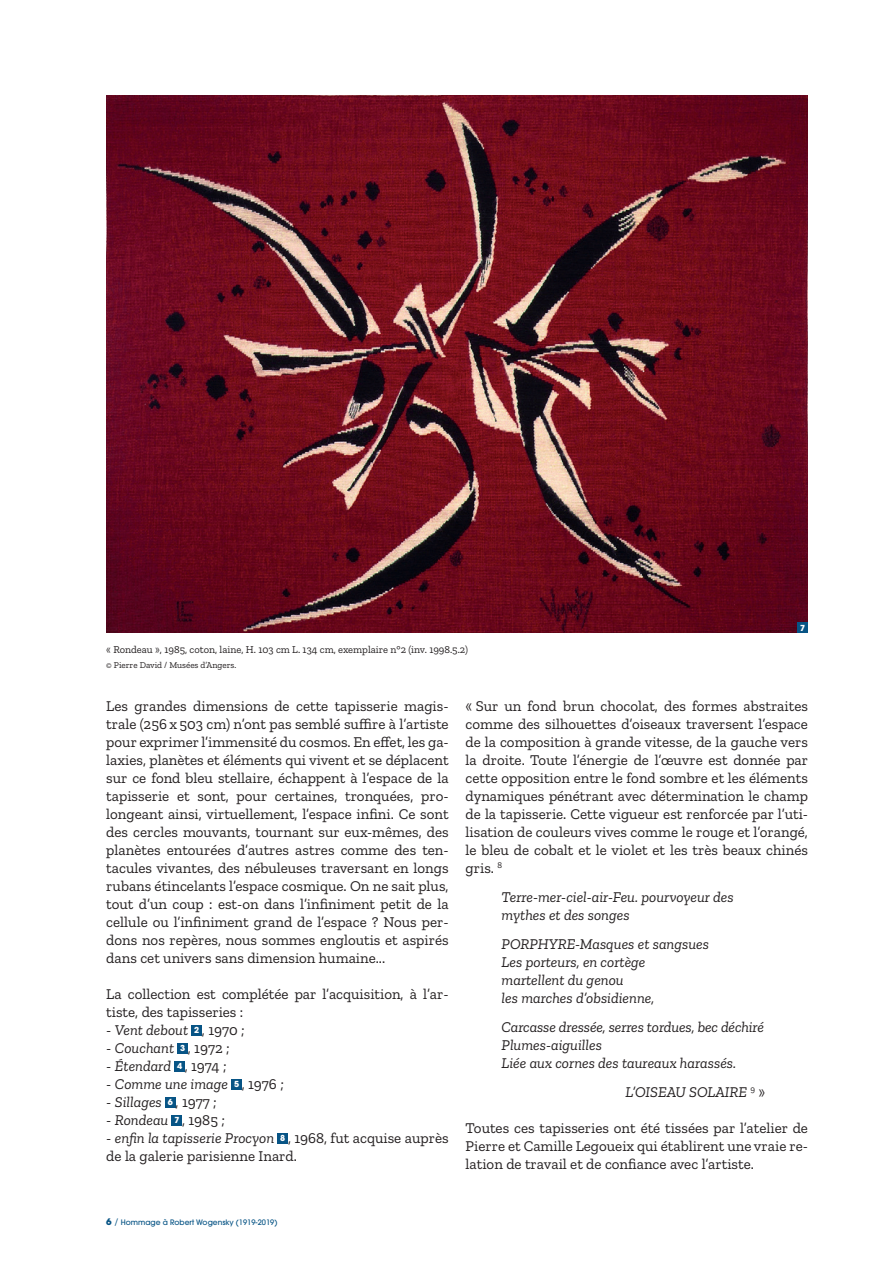
<style>
.page{position:relative;width:893px;height:1263px;background:#fff}
.page>*{position:absolute;margin:0;border:0;box-sizing:border-box;transform-origin:0 0}
.t1{font:15px/18px "Zilla Slab";color:#231f20;text-align:justify}
.t2{font:italic 15px/18px "Zilla Slab";color:#231f20}
.t3{font:10.5px "Zilla Slab";color:#231f20}
.t4{font:9px "Zilla Slab";color:#231f20}
.t5{font:700 8.25px "Avant Garde";color:#fff}
.t6{font:500 7.5px "Avant Garde";color:#075485}
.s1{font-style:normal}
.s2{font-family:"Avant Garde";font-weight:700;font-style:normal;font-size:8.25px;color:#fff}
.s3{font-style:italic}
.s4{font-family:"Avant Garde";font-weight:700;font-size:8.25px;color:#fff}
.s5{font-weight:700;font-size:9px}
.s6{font-weight:400;font-size:9px}
</style>
<div class="page">
<div style="left:192px;top:1025px;width:10px;height:10px;background:#075485"></div>
<div style="left:178px;top:1043px;width:10px;height:10px;background:#075485"></div>
<div style="left:174px;top:1061px;width:11px;height:10px;background:#075485"></div>
<div style="left:231px;top:1079px;width:11px;height:10px;background:#075485"></div>
<div style="left:165px;top:1097px;width:11px;height:10px;background:#075485"></div>
<div style="left:172px;top:1115px;width:10px;height:10px;background:#075485"></div>
<div style="left:278px;top:1133px;width:10px;height:10px;background:#075485"></div>
<img style="left:106px;top:96px;width:702px;height:536px">
<div style="left:798px;top:622px;width:10px;height:10px;background:#075485"></div>
<p class="t3" style="left:106px;top:643px;width:363px">« Rondeau », 1985, coton, laine, H. 103 cm L. 134 cm, exemplaire n°2 (inv. 1998.5.2)</p>
<p class="t4" style="left:106px;top:660px;width:131px">© Pierre David / Musées d’Angers.</p>
<p class="t5" style="left:800px;top:622px;width:7px">7</p>
<p class="t1" style="left:106px;top:697px;width:344px">Les grandes dimensions de cette tapisserie magis&shy;trale (256 x 503 cm) n’ont pas semblé suffire à l’artiste pour exprimer l’immensité du cosmos. En effet, les ga&shy;laxies, planètes et éléments qui vivent et se déplacent sur ce fond bleu stellaire, échappent à l’espace de la tapisserie et sont, pour certaines, tronquées, pro&shy;longeant ainsi, virtuellement, l’espace infini. Ce sont des cercles mouvants, tournant sur eux-mêmes, des planètes entourées d’autres astres comme des ten&shy;tacules vivantes, des nébuleuses traversant en longs rubans étincelants l’espace cosmique. On ne sait plus, tout d’un coup : est-on dans l’infiniment petit de la cellule ou l’infiniment grand de l’espace ? Nous per&shy;dons nos repères, nous sommes engloutis et aspirés dans cet univers sans dimension humaine...</p>
<p class="t1" style="left:106px;top:985px;width:344px">La collection est complétée par l’acquisition, à l’ar&shy;tiste, des tapisseries :</p>
<p class="t2" style="left:106px;top:1021px;width:140px"><span class="s1">-</span> Vent debout <span class="s2">2</span> <span class="s1">, 1970 ;</span></p>
<p class="t2" style="left:106px;top:1039px;width:125px"><span class="s1">-</span> Couchant <span class="s2">3</span> <span class="s1">, 1972 ;</span></p>
<p class="t2" style="left:106px;top:1057px;width:122px"><span class="s1">-</span> Étendard <span class="s2">4</span> <span class="s1">, 1974 ;</span></p>
<p class="t2" style="left:106px;top:1075px;width:179px"><span class="s1">-</span> Comme une image <span class="s2">5</span> <span class="s1">, 1976 ;</span></p>
<p class="t2" style="left:106px;top:1093px;width:112px"><span class="s1">-</span> Sillages <span class="s2">6</span> <span class="s1">, 1977 ;</span></p>
<p class="t1" style="left:106px;top:1111px;width:120px">- <span class="s3">Rondeau</span> <span class="s4">7</span> , 1985 ;</p>
<p class="t1" style="left:106px;top:1129px;width:344px">- <span class="s3">enfin la tapisserie Procyon</span> <span class="s4">8</span> , 1968, fut acquise auprès de la galerie parisienne Inard.</p>
<p class="t1" style="left:466px;top:697px;width:344px">« Sur un fond brun chocolat, des formes abstraites comme des silhouettes d’oiseaux traversent l’espace de la composition à grande vitesse, de la gauche vers la droite. Toute l’énergie de l’œuvre est donnée par cette opposition entre le fond sombre et les éléments dynamiques pénétrant avec détermination le champ de la tapisserie. Cette vigueur est renforcée par l’uti&shy;lisation de couleurs vives comme le rouge et l’orangé, le bleu de cobalt et le violet et les très beaux chinés gris. <sup>8</sup></p>
<p class="t2" style="left:502px;top:888px;width:234px">Terre-mer-ciel-air-Feu. pourvoyeur des mythes et des songes</p>
<p class="t2" style="left:502px;top:935px;width:209px">PORPHYRE-Masques et sangsues<br>Les porteurs, en cortège martellent du genou<br>les marches d’obsidienne,</p>
<p class="t2" style="left:502px;top:1018px;width:264px">Carcasse dressée, serres tordues, bec déchiré<br>Plumes-aiguilles<br>Liée aux cornes des taureaux harassés.</p>
<p class="t2" style="left:626px;top:1083px;width:141px">L’OISEAU SOLAIRE <sup>9</sup> <span class="s1">»</span></p>
<p class="t1" style="left:466px;top:1119px;width:344px">Toutes ces tapisseries ont été tissées par l’atelier de Pierre et Camille Legoueix qui établirent une vraie re&shy;lation de travail et de confiance avec l’artiste.</p>
<p class="t6" style="left:106px;top:1218px;width:173px"><span class="s5">6</span> <span class="s6">/</span> Hommage à Robert Wogensky (1919-2019)</p>
</div>
